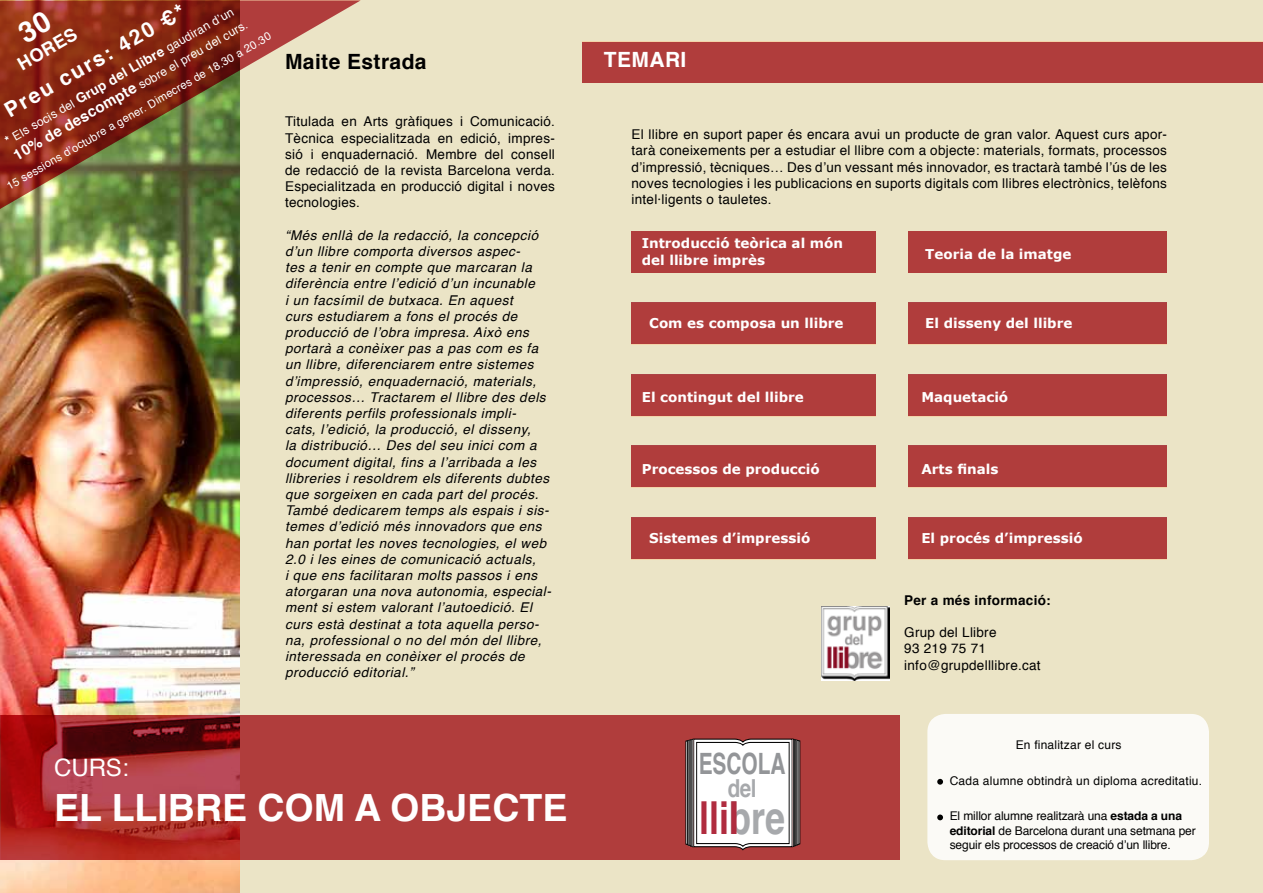
<style>
.page{position:relative;width:1263px;height:893px;background:#ebe4c6}
.page>*{position:absolute;margin:0;border:0;box-sizing:border-box;transform-origin:0 0}
.t1{font:700 45.45px "Helvetica";color:#b02c3f;scale:.79 1}
.t2{font:700 45.45px "Helvetica";color:#b02c3f;scale:.83 1}
.t3{font:700 37.5px "Helvetica";color:#fff}
.t4{font:700 29.4px "Helvetica";color:#939598;scale:.71 1}
.t5{font:700 24.75px "Helvetica";color:#a7a9ac;scale:.83 1}
.t6{font:24px "Helvetica";color:#fff}
.t7{font:700 21px "Helvetica";letter-spacing:.02em;color:#fff}
.t8{font:700 21px "Helvetica";letter-spacing:.02em;color:#000}
.t9{font:700 18px "Helvetica";color:#fff}
.t10{font:italic 13.5px/16.2px "Helvetica";letter-spacing:.04em;color:#000}
.t11{font:13.5px/16.2px "Helvetica";letter-spacing:.02em;color:#000;text-align:justify}
.t12{font:700 13.5px/16.2px "Verdana";color:#fff}
.t13{font:700 13.5px "Helvetica";letter-spacing:.02em;color:#000}
.t14{font:12px/14.4px "Helvetica";letter-spacing:-.01em;color:#000}
.t15{font:12px/18px "Helvetica";color:#fff}
.t16{font:12px "Helvetica";letter-spacing:.02em;color:#000}
.t17{font:11.25px "Helvetica";color:#fff}
.s1{font-weight:700}
.s2{font-weight:700;font-size:13.5px}
.s3{font-weight:700;font-size:15px}
.s4{color:#a7a9ac}
</style>
<div class="page">
<div style="left:927px;top:714px;width:282px;height:146px;background:#fbfaf6;border-radius:18px"></div>
<img style="left:0;top:209px;width:240px;height:684px">
<svg style="left:0;top:716px;width:899px;height:144px;fill:#b03d3c"></svg>
<svg style="left:583px;top:41px;width:680px;height:42px"></svg>
<div style="left:583px;top:42px;width:680px;height:40px;background:#b03d3c"></div>
<svg style="left:685px;top:738px;width:116px;height:112px"></svg>
<hr style="left:692px;top:739px;width:1px;height:107px;background:#000">
<hr style="left:691px;top:740px;width:1px;height:107px;background:#000">
<hr style="left:690px;top:740px;width:1px;height:106px;background:#000">
<hr style="left:687px;top:740px;width:1px;height:105px;background:#000">
<hr style="left:689px;top:741px;width:1px;height:105px;background:#000">
<svg style="left:937px;top:779px;width:6px;height:6px"></svg>
<svg style="left:937px;top:814px;width:6px;height:6px"></svg>
<div style="left:908px;top:303px;width:259px;height:42px;background:#f3d3a9"></div>
<div style="left:908px;top:302px;width:259px;height:42px;background:#b03d3c"></div>
<div style="left:908px;top:375px;width:259px;height:41px;background:#b03d3c"></div>
<div style="left:908px;top:374px;width:259px;height:41px;background:#b03d3c"></div>
<div style="left:908px;top:446px;width:259px;height:42px;background:#f3d3a9"></div>
<div style="left:908px;top:445px;width:259px;height:42px;background:#b03d3c"></div>
<div style="left:631px;top:303px;width:245px;height:42px;background:#f3d3a9"></div>
<div style="left:631px;top:302px;width:245px;height:42px;background:#b03d3c"></div>
<div style="left:631px;top:375px;width:245px;height:41px;background:#b03d3c"></div>
<div style="left:631px;top:374px;width:245px;height:41px;background:#b03d3c"></div>
<div style="left:631px;top:446px;width:245px;height:42px;background:#f3d3a9"></div>
<div style="left:631px;top:445px;width:245px;height:42px;background:#b03d3c"></div>
<svg style="left:0;top:0;width:361px;height:209px"></svg>
<img style="left:821px;top:607px;width:68px;height:74px">
<div style="left:631px;top:517px;width:245px;height:42px;background:#b03d3c"></div>
<div style="left:631px;top:232px;width:245px;height:41px;background:#b03d3c"></div>
<div style="left:631px;top:231px;width:245px;height:41px;background:#b03d3c"></div>
<div style="left:908px;top:232px;width:259px;height:41px;background:#b03d3c"></div>
<div style="left:908px;top:231px;width:259px;height:41px;background:#b03d3c"></div>
<div style="left:908px;top:517px;width:259px;height:42px;background:#b03d3c"></div>
<svg style="left:16px;top:10px;width:37px;height:34px"></svg>
<h3 class="t7" style="left:-2px;top:97px;width:206px;rotate:-30deg">Preu curs: 420 €*</h3>
<p class="t15" style="left:2px;top:134px;width:269px;rotate:-30deg"><span class="s1">*</span> Els socis del <span class="s2">Grup del Llibre</span> gaudiran d’un<br><span class="s3">10% de descompte</span> sobre el preu del curs.</p>
<h3 class="t9" style="left:12px;top:53px;width:67px;rotate:-30deg">HORES</h3>
<p class="t17" style="left:3px;top:179px;width:305px;rotate:-30deg">15 sessions d’octubre a gener. Dimecres de 18.30 a 20.30</p>
<h3 class="t8" style="left:285px;top:44px;width:143px">Maite Estrada</h3>
<h3 class="t7" style="left:604px;top:42px;width:84px">TEMARI</h3>
<p class="t11" style="left:285px;top:114px;width:271px">Titulada en Arts gràfiques i Comunicació.<br>Tècnica especialitzada en edició, impres&shy;sió i enquadernació. Membre del consell de redacció de la revista Barcelona verda.<br>Especialitzada en producció digital i noves tecnologies.</p>
<p class="t10" style="left:285px;top:227px;width:268px">“Més enllà de la redacció, la concepció d’un llibre comporta diversos aspec-<br>tes a tenir en compte que marcaran la diferència entre l’edició d’un incunable<br>i un facsímil de butxaca. En aquest<br>curs estudiarem a fons el procés de producció de l’obra impresa. Això ens portarà a conèixer pas a pas com es fa un llibre, diferenciarem entre sistemes d’impressió, enquadernació, materials, processos… Tractarem el llibre des dels diferents perfils professionals impli-<br>cats, l’edició, la producció, el disseny,<br>la distribució… Des del seu inici com a document digital, fins a l’arribada a les llibreries i resoldrem els diferents dubtes que sorgeixen en cada part del procés.<br>També dedicarem temps als espais i sis&shy;temes d’edició més innovadors que ens han portat les noves tecnologies, el web 2.0 i les eines de comunicació actuals,<br>i que ens facilitaran molts passos i ens atorgaran una nova autonomia, especial&shy;ment si estem valorant l’autoedició. El curs està destinat a tota aquella perso&shy;na, professional o no del món del llibre, interessada en conèixer el procés de producció editorial.”</p>
<p class="t11" style="left:631px;top:127px;width:537px">El llibre en suport paper és encara avui un producte de gran valor. Aquest curs apor&shy;tarà coneixements per a estudiar el llibre com a objecte: materials, formats, processos d’impressió, tècniques… Des d’un vessant més innovador, es tractarà també l’ús de les noves tecnologies i les publicacions en suports digitals com llibres electrònics, telèfons intel·ligents o tauletes.</p>
<p class="t12" style="left:642px;top:235px;width:203px">Introducció teòrica al món del llibre imprès</p>
<p class="t12" style="left:925px;top:246px;width:148px">Teoria de la imatge</p>
<p class="t12" style="left:649px;top:315px;width:196px">Com es composa un llibre</p>
<p class="t12" style="left:925px;top:315px;width:149px">El disseny del llibre</p>
<p class="t12" style="left:642px;top:389px;width:164px">El contingut del llibre</p>
<p class="t12" style="left:642px;top:461px;width:179px">Processos de producció</p>
<p class="t12" style="left:921px;top:389px;width:88px">Maquetació</p>
<p class="t12" style="left:921px;top:461px;width:79px">Arts finals</p>
<p class="t12" style="left:649px;top:530px;width:163px">Sistemes d’impressió</p>
<p class="t12" style="left:921px;top:530px;width:163px">El procés d’impressió</p>
<p class="t13" style="left:904px;top:589px;width:148px">Per a més informació:</p>
<p class="t11" style="left:904px;top:625px;width:138px;text-align:left">Grup del Llibre<br>93 219 75 71 info@grupdelllibre.cat</p>
<h3 class="t6" style="left:54px;top:749px;width:76px">CURS:</h3>
<h2 class="t3" style="left:54px;top:778px;width:515px">EL LLIBRE COM A OBJECTE</h2>
<h3 class="t4" style="left:699px;top:740px;width:124px">ESCOLA</h3>
<h3 class="t5" style="left:728px;top:768px;width:36px">del</h3>
<h1 class="t2" style="left:729px;top:781px;width:14px">l</h1>
<h1 class="t1" style="left:699px;top:781px;width:110px">lli<span class="s4">bre</span></h1>
<p class="t16" style="left:1016px;top:735px;width:107px">En finalitzar el curs</p>
<p class="t16" style="left:950px;top:772px;width:254px">Cada alumne obtindrà un diploma acreditatiu.</p>
<p class="t14" style="left:950px;top:809px;width:248px">El millor alumne realitzarà una <span class="s1">estada a una editorial</span> de Barcelona durant una setmana per seguir els processos de creació d’un llibre.</p>
</div>
